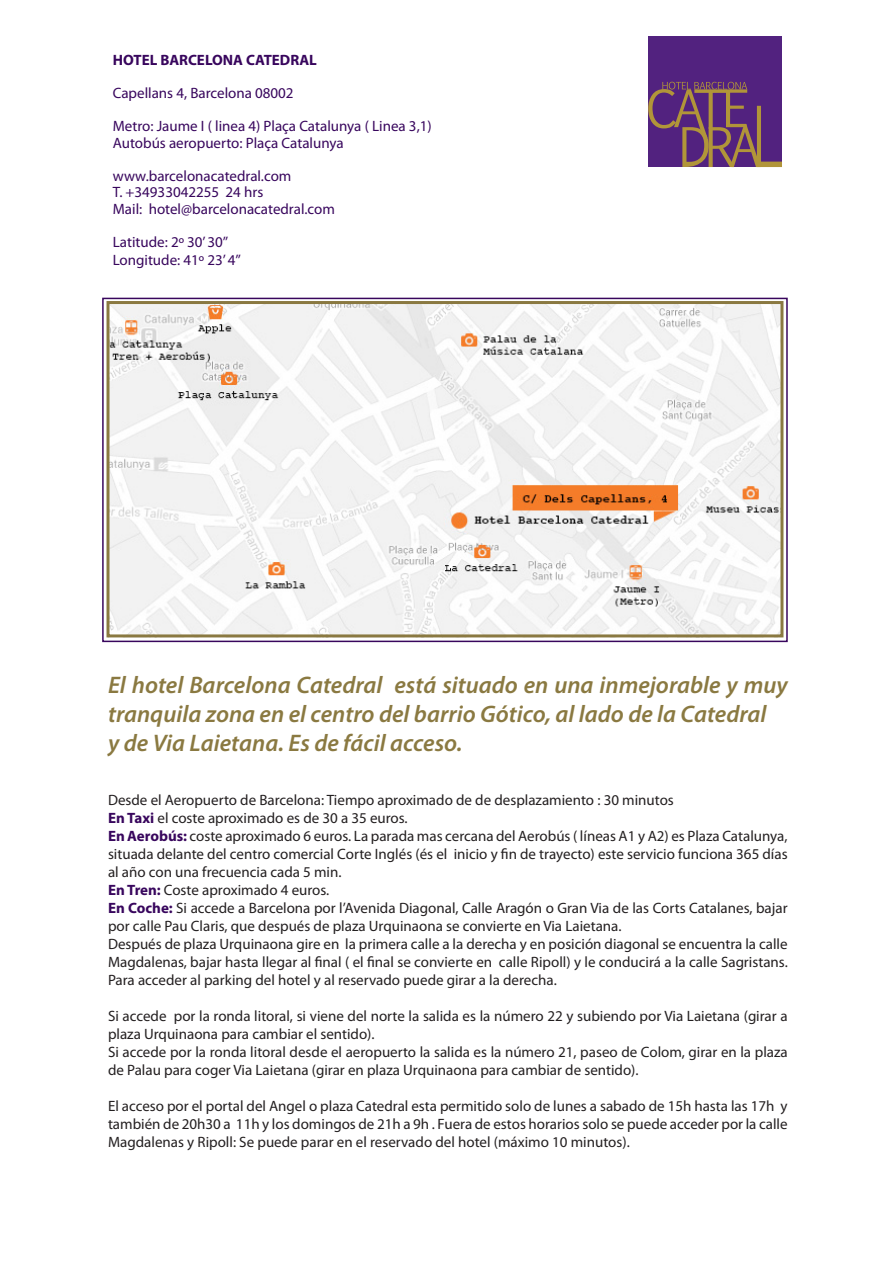
<style>
.page{position:relative;width:893px;height:1263px;background:#fff}
.page>*{position:absolute;margin:0;border:0;box-sizing:border-box;transform-origin:0 0}
.t1{font:italic 600 24px/28.8px "Myriad Pro";color:#8a7941}
.t2{font:15px/18px "Myriad Pro";color:#231f20}
.t3{font:15px/16.5px "Myriad Pro";color:#38065d}
.t4{font:700 15px "Myriad Pro";color:#38065d}
.s1{font-weight:700;color:#38065d}
</style>
<div class="page">
<div style="left:102px;top:298px;width:686px;height:344px;border:2px solid #38065d"></div>
<img style="left:110px;top:305px;width:669px;height:328px">
<div style="left:106px;top:301px;width:677px;height:336px;border:3px solid #8a7941"></div>
<div style="left:648px;top:36px;width:134px;height:131px;background:#52227f"></div>
<svg style="left:648px;top:82px;width:134px;height:85px"></svg>
<p class="t4" style="left:113px;top:50px;width:206px">HOTEL BARCELONA CATEDRAL</p>
<p class="t3" style="left:113px;top:85px;width:182px">Capellans 4, Barcelona 08002</p>
<p class="t3" style="left:113px;top:118px;width:320px">Metro: Jaume I ( linea 4) Plaça Catalunya ( Linea 3,1)<br>Autobús aeropuerto: Plaça Catalunya</p>
<p class="t3" style="left:113px;top:167px;width:224px">www.barcelonacatedral.com<br>T. +34933042255 24 hrs<br>Mail: hotel@barcelonacatedral.com</p>
<p class="t3" style="left:113px;top:232px;width:130px;line-height:18px">Latitude: 2º 30’ 30’’<br>Longitude: 41º 23’ 4’’</p>
<h1 class="t1" style="left:108px;top:670px;width:681px">El hotel Barcelona Catedral está situado en una inmejorable y muy tranquila zona en el centro del barrio Gótico, al lado de la Catedral<br>y de Via Laietana. Es de fácil acceso.</h1>
<p class="t2" style="left:108px;top:790px;width:681px">Desde el Aeropuerto de Barcelona: Tiempo aproximado de de desplazamiento : 30 minutos<br><span class="s1">En Taxi</span> el coste aproximado es de 30 a 35 euros.<br><span class="s1">En Aerobús:</span> coste aproximado 6 euros. La parada mas cercana del Aerobús ( líneas A1 y A2) es Plaza Catalunya, situada delante del centro comercial Corte Inglés (és el inicio y fin de trayecto) este servicio funciona 365 días al año con una frecuencia cada 5 min.<br><span class="s1">En Tren:</span> Coste aproximado 4 euros.<br><span class="s1">En Coche:</span> Si accede a Barcelona por l’Avenida Diagonal, Calle Aragón o Gran Via de las Corts Catalanes, bajar por calle Pau Claris, que después de plaza Urquinaona se convierte en Via Laietana.<br>Después de plaza Urquinaona gire en la primera calle a la derecha y en posición diagonal se encuentra la calle Magdalenas, bajar hasta llegar al final ( el final se convierte en calle Ripoll) y le conducirá a la calle Sagristans.<br>Para acceder al parking del hotel y al reservado puede girar a la derecha.</p>
<p class="t2" style="left:108px;top:1006px;width:681px">Si accede por la ronda litoral, si viene del norte la salida es la número 22 y subiendo por Via Laietana (girar a plaza Urquinaona para cambiar el sentido).<br>Si accede por la ronda litoral desde el aeropuerto la salida es la número 21, paseo de Colom, girar en la plaza de Palau para coger Via Laietana (girar en plaza Urquinaona para cambiar de sentido).</p>
<p class="t2" style="left:108px;top:1096px;width:681px;text-align:justify">El acceso por el portal del Angel o plaza Catedral esta permitido solo de lunes a sabado de 15h hasta las 17h y también de 20h30 a 11h y los domingos de 21h a 9h . Fuera de estos horarios solo se puede acceder por la calle Magdalenas y Ripoll: Se puede parar en el reservado del hotel (máximo 10 minutos).</p>
</div>
